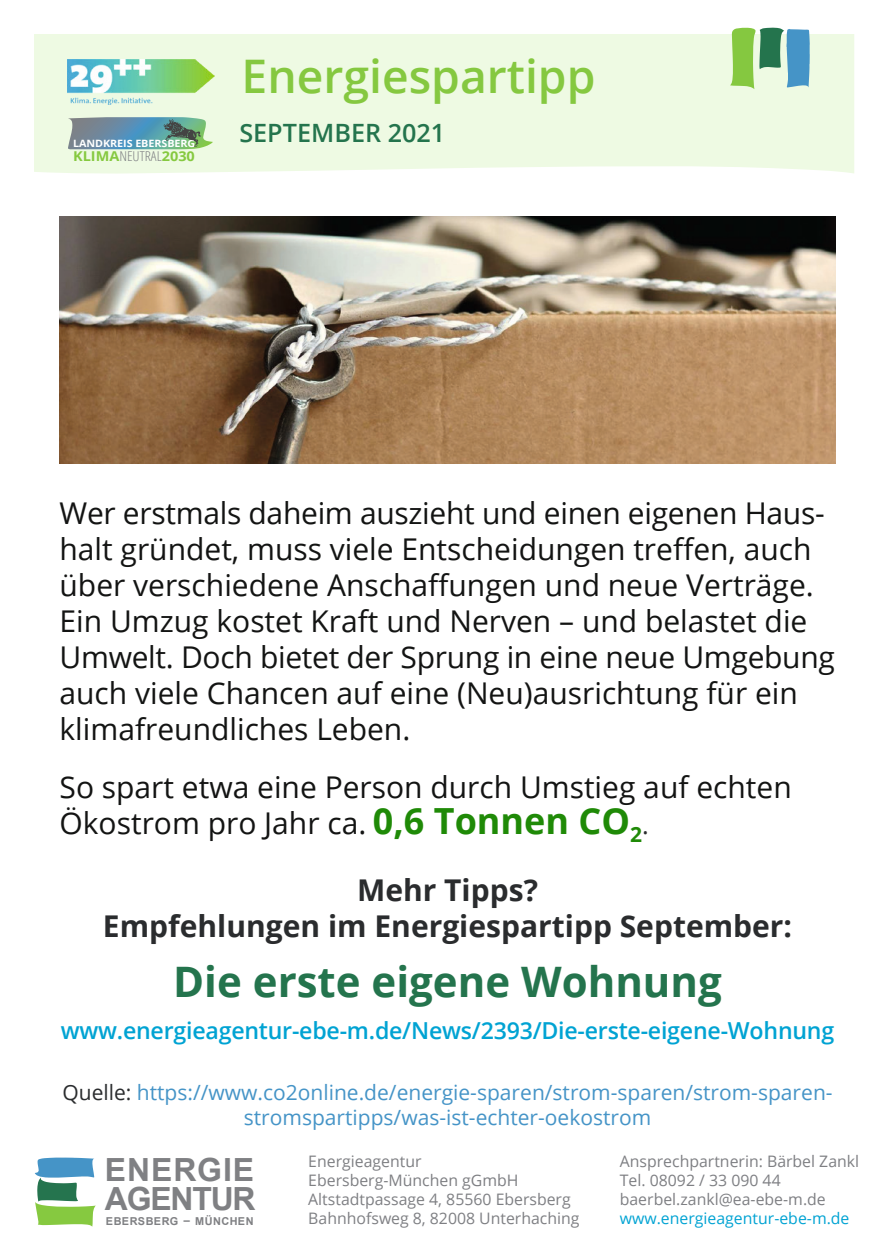
<style>
.page{position:relative;width:893px;height:1259px;background:#fff}
.page>*{position:absolute;margin:0;border:0;box-sizing:border-box;transform-origin:0 0}
.t1{font:600 46.2px "Open Sans";color:#85c840}
.t2{font:700 42px "Open Sans";color:#24744d}
.t3{font:700 31.8px/28.5px "Arial";letter-spacing:-.005em;color:#7f8083}
.t4{font:30px/36px "Open Sans";color:#131413}
.t5{font:700 30px/36px "Open Sans";color:#2a2c2e;text-align:center}
.t6{font:600 25.2px "Open Sans";color:#24744d}
.t7{font:600 23.4px "Open Sans";letter-spacing:-.01em;color:#00a3d3}
.t8{font:21px/25.2px "Open Sans";color:#4594c7;text-align:center}
.t9{font:15.9px/18.9px "Open Sans";color:#7e7f83}
.t10{font:15.9px "Open Sans";color:#00a3d3}
.t11{font:700 13.5px "Open Sans";color:#86c940;scale:1.07 1}
.t12{font:700 10.8px "Arial";letter-spacing:.04em;color:#7f8083}
.t13{font:700 10.2px "Open Sans";letter-spacing:-.005em;color:#fff;scale:1.07 1}
.s1{font-weight:300;font-stretch:condensed;color:#7e7f83}
.s2{font-weight:700;font-size:36px;color:#1f8a07}
.s3{font-size:25.2px;color:#2a2c2e}
.s4{color:#2a2c2e}
</style>
<div class="page">
<div style="left:34px;top:34px;width:820px;height:140px;background:#eefae3"></div>
<svg style="left:730px;top:27px;width:80px;height:62px;background:#88bd9b"></svg>
<svg style="left:68px;top:117px;width:145px;height:32px;background:#6e9b9d"></svg>
<img style="left:67px;top:60px;width:147px;height:44px">
<svg style="left:35px;top:1157px;width:61px;height:69px"></svg>
<img style="left:60px;top:217px;width:776px;height:246px">
<p class="t13" style="left:73px;top:136px;width:116px">LANDKREIS EBERSBERG</p>
<p class="t11" style="left:73px;top:146px;width:115px">KLIMA<span class="s1">NEUTRAL</span>2030</p>
<h1 class="t1" style="left:241px;top:44px;width:356px">Energiespartipp</h1>
<p class="t6" style="left:239px;top:115px;width:207px">SEPTEMBER 2021</p>
<p class="t4" style="left:60px;top:494px;width:777px">Wer erstmals daheim auszieht und einen eigenen Haus&shy;halt gründet, muss viele Entscheidungen treffen, auch über verschiedene Anschaffungen und neue Verträge.<br>Ein Umzug kostet Kraft und Nerven – und belastet die Umwelt. Doch bietet der Sprung in eine neue Umgebung auch viele Chancen auf eine (Neu)ausrichtung für ein klimafreundliches Leben.</p>
<p class="t4" style="left:60px;top:768px;width:734px">So spart etwa eine Person durch Umstieg auf echten<br>Ökostrom pro Jahr ca. <span class="s2">0,6 Tonnen CO</span><sub>2</sub><span class="s3">.</span></p>
<p class="t5" style="left:103px;top:871px;width:691px">Mehr Tipps?<br>Empfehlungen im Energiespartipp September:</p>
<h2 class="t2" style="left:173px;top:952px;width:550px">Die erste eigene Wohnung</h2>
<p class="t7" style="left:61px;top:1014px;width:775px">www.energieagentur-ebe-m.de/News/2393/Die-erste-eigene-Wohnung</p>
<p class="t8" style="left:62px;top:1079px;width:772px"><span class="s4">Quelle:</span> https://www.co2online.de/energie-sparen/strom-sparen/strom-sparen&shy;stromspartipps/was-ist-echter-oekostrom</p>
<p class="t3" style="left:105px;top:1156px;width:152px">ENERGIE<br>AGENTUR</p>
<p class="t12" style="left:106px;top:1213px;width:149px">EBERSBERG − MÜNCHEN</p>
<p class="t9" style="left:308px;top:1151px;width:273px">Energieagentur<br>Ebersberg-München gGmbH<br>Altstadtpassage 4, 85560 Ebersberg<br>Bahnhofsweg 8, 82008 Unterhaching</p>
<p class="t9" style="left:620px;top:1151px;width:241px">Ansprechpartnerin: Bärbel Zankl<br>Tel. 08092 / 33 090 44 baerbel.zankl@ea-ebe-m.de</p>
<p class="t10" style="left:620px;top:1207px;width:231px">www.energieagentur-ebe-m.de</p>
</div>
